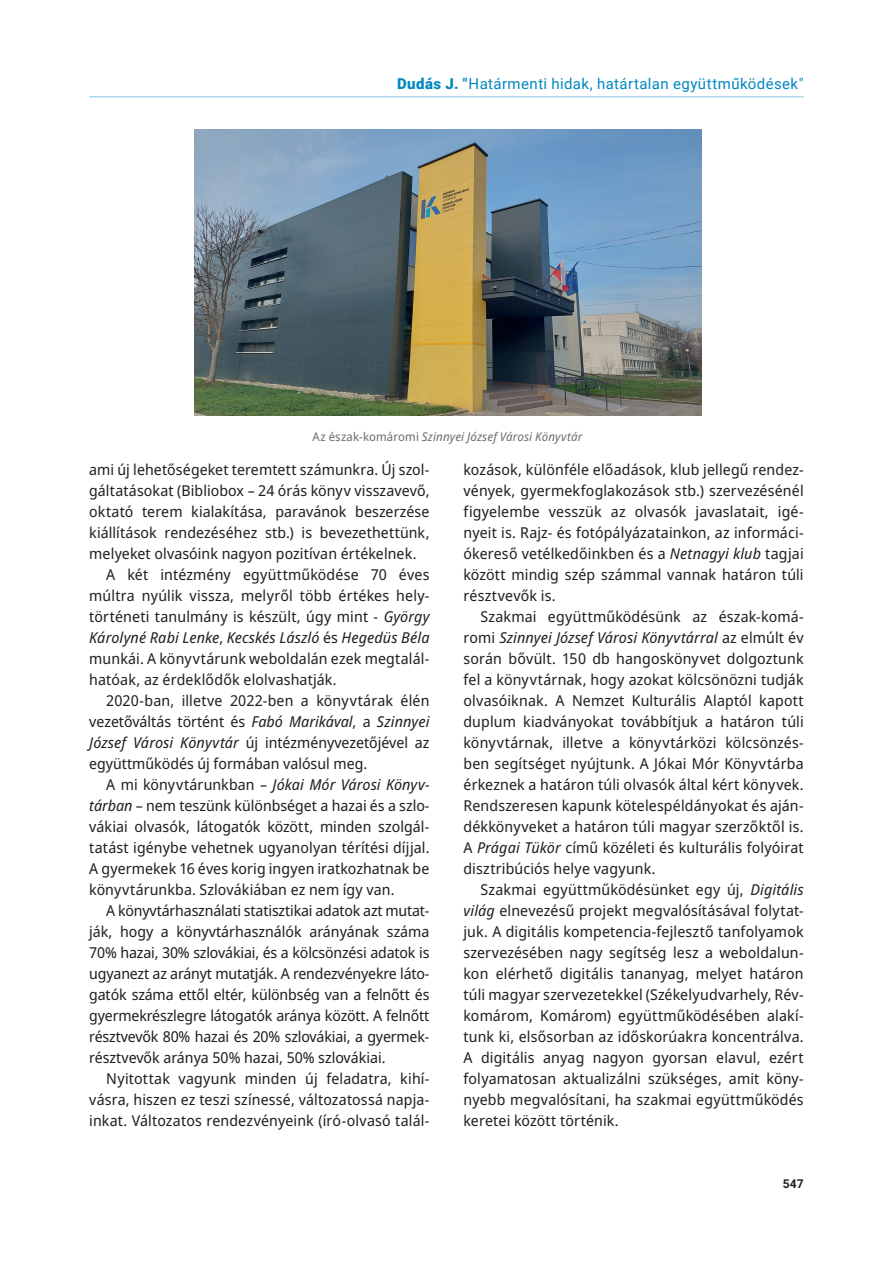
<style>
.page{position:relative;width:893px;height:1263px;background:#fff}
.page>*{position:absolute;margin:0;border:0;box-sizing:border-box;transform-origin:0 0}
.t1{font:15px/21px "Noto Sans Display";letter-spacing:.005em;color:#231f20;text-align:justify}
.t2{font:italic 15px "Noto Sans Display";letter-spacing:.01em;color:#231f20}
.t3{font:15px "Roboto";letter-spacing:.025em;color:#0088bf}
.t4{font:italic 12px "Noto Sans Display";letter-spacing:.015em;color:#6c6d70}
.t5{font:700 12px "Roboto";color:#231f20}
.s1{font-weight:900}
.s2{font-weight:700}
.s3{font-style:normal}
.s4{font-style:italic}
</style>
<div class="page">
<hr style="left:89px;top:96px;width:715px;height:1px;background:#0088bf">
<img style="left:194px;top:130px;width:508px;height:285px">
<p class="t3" style="left:397px;top:73px;width:408px"><span class="s1">Dudás J.</span> <span class="s2">"</span>Határmenti hidak, határtalan együttműködések"</p>
<p class="t4" style="left:313px;top:428px;width:271px"><span class="s3">Az észak-komáromi</span> Szinnyei József Városi Könyvtár</p>
<p class="t1" style="left:89px;top:460px;width:342px">ami új lehetőségeket teremtett számunkra. Új szol-</p>
<p class="t1" style="left:89px;top:481px;width:342px">gáltatásokat (Bibliobox – 24 órás könyv visszavevő,</p>
<p class="t1" style="left:89px;top:502px;width:342px">oktató terem kialakítása, paravánok beszerzése</p>
<p class="t1" style="left:89px;top:523px;width:342px">kiállítások rendezéséhez stb.) is bevezethettünk,</p>
<p class="t1" style="left:89px;top:544px;width:329px">melyeket olvasóink nagyon pozitívan értékelnek.</p>
<p class="t1" style="left:106px;top:565px;width:325px">A két intézmény együttműködése 70 éves</p>
<p class="t1" style="left:89px;top:586px;width:342px">múltra nyúlik vissza, melyről több értékes hely-</p>
<p class="t1" style="left:89px;top:607px;width:342px">történeti tanulmány is készült, úgy mint - <span class="s4">György</span></p>
<p class="t2" style="left:89px;top:627px;width:342px">Károlyné Rabi Lenke<span class="s3">,</span> Kecskés László <span class="s3">és</span> Hegedüs Béla</p>
<p class="t1" style="left:89px;top:649px;width:342px">munkái. A könyvtárunk weboldalán ezek megtalál-</p>
<p class="t1" style="left:89px;top:670px;width:249px">hatóak, az érdeklődők elolvashatják.</p>
<p class="t1" style="left:106px;top:691px;width:325px">2020-ban, illetve 2022-ben a könyvtárak élén</p>
<p class="t1" style="left:89px;top:712px;width:342px">vezetőváltás történt és <span class="s4">Fabó Marikával</span>, a <span class="s4">Szinnyei</span></p>
<p class="t1" style="left:89px;top:733px;width:342px"><span class="s4">József Városi Könyvtár</span> új intézményvezetőjével az</p>
<p class="t1" style="left:89px;top:754px;width:279px">együttműködés új formában valósul meg.</p>
<p class="t2" style="left:106px;top:774px;width:325px"><span class="s3">A mi könyvtárunkban –</span> Jókai Mór Városi Könyv-</p>
<p class="t1" style="left:89px;top:796px;width:342px"><span class="s4">tárban</span> – nem teszünk különbséget a hazai és a szlo-</p>
<p class="t1" style="left:89px;top:817px;width:342px">vákiai olvasók, látogatók között, minden szolgál-</p>
<p class="t1" style="left:89px;top:838px;width:342px">tatást igénybe vehetnek ugyanolyan térítési díjjal.</p>
<p class="t1" style="left:89px;top:859px;width:342px">A gyermekek 16 éves korig ingyen iratkozhatnak be</p>
<p class="t1" style="left:89px;top:880px;width:307px">könyvtárunkba. Szlovákiában ez nem így van.</p>
<p class="t1" style="left:106px;top:901px;width:325px">A könyvtárhasználati statisztikai adatok azt mutat-</p>
<p class="t1" style="left:89px;top:922px;width:342px">ják, hogy a könyvtárhasználók arányának száma</p>
<p class="t1" style="left:89px;top:943px;width:342px">70% hazai, 30% szlovákiai, és a kölcsönzési adatok is</p>
<p class="t1" style="left:89px;top:964px;width:342px">ugyanezt az arányt mutatják. A rendezvényekre láto-</p>
<p class="t1" style="left:89px;top:985px;width:342px">gatók száma ettől eltér, különbség van a felnőtt és</p>
<p class="t1" style="left:89px;top:1006px;width:342px">gyermekrészlegre látogatók aránya között. A felnőtt</p>
<p class="t1" style="left:89px;top:1027px;width:342px">résztvevők 80% hazai és 20% szlovákiai, a gyermek-</p>
<p class="t1" style="left:89px;top:1048px;width:298px">résztvevők aránya 50% hazai, 50% szlovákiai.</p>
<p class="t1" style="left:106px;top:1069px;width:325px">Nyitottak vagyunk minden új feladatra, kihí-</p>
<p class="t1" style="left:89px;top:1090px;width:342px">vásra, hiszen ez teszi színessé, változatossá napja-</p>
<p class="t1" style="left:89px;top:1111px;width:342px">inkat. Változatos rendezvényeink (író-olvasó talál-</p>
<p class="t1" style="left:463px;top:460px;width:342px">kozások, különféle előadások, klub jellegű rendez&shy;vények, gyermekfoglakozások stb.) szervezésénél figyelembe vesszük az olvasók javaslatait, igé&shy;nyeit is. Rajz- és fotópályázatainkon, az informáci&shy;ókereső vetélkedőinkben és a <span class="s4">Netnagyi klub</span> tagjai között mindig szép számmal vannak határon túli résztvevők is.</p>
<p class="t1" style="left:463px;top:607px;width:342px;text-indent:17px">Szakmai együttműködésünk az észak-komá&shy;romi <span class="s4">Szinnyei József Városi Könyvtárral</span> az elmúlt év során bővült. 150 db hangoskönyvet dolgoztunk fel a könyvtárnak, hogy azokat kölcsönözni tudják olvasóiknak. A Nemzet Kulturális Alaptól kapott duplum kiadványokat továbbítjuk a határon túli könyvtárnak, illetve a könyvtárközi kölcsönzés&shy;ben segítséget nyújtunk. A Jókai Mór Könyvtárba érkeznek a határon túli olvasók által kért könyvek.<br>Rendszeresen kapunk kötelespéldányokat és aján&shy;dékkönyveket a határon túli magyar szerzőktől is.<br>A <span class="s4">Prágai Tükör</span> című közéleti és kulturális folyóirat disztribúciós helye vagyunk.</p>
<p class="t1" style="left:463px;top:880px;width:342px;text-indent:17px">Szakmai együttműködésünket egy új, <span class="s4">Digitális világ</span> elnevezésű projekt megvalósításával folytat&shy;juk. A digitális kompetencia-fejlesztő tanfolyamok szervezésében nagy segítség lesz a weboldalun&shy;kon elérhető digitális tananyag, melyet határon túli magyar szervezetekkel (Székelyudvarhely, Rév&shy;komárom, Komárom) együttműködésében alakí&shy;tunk ki, elsősorban az időskorúakra koncentrálva.<br>A digitális anyag nagyon gyorsan elavul, ezért folyamatosan aktualizálni szükséges, amit kön - nyebb megvalósítani, ha szakmai együttműködés keretei között történik.</p>
<p class="t5" style="left:783px;top:1175px;width:22px">547</p>
</div>
